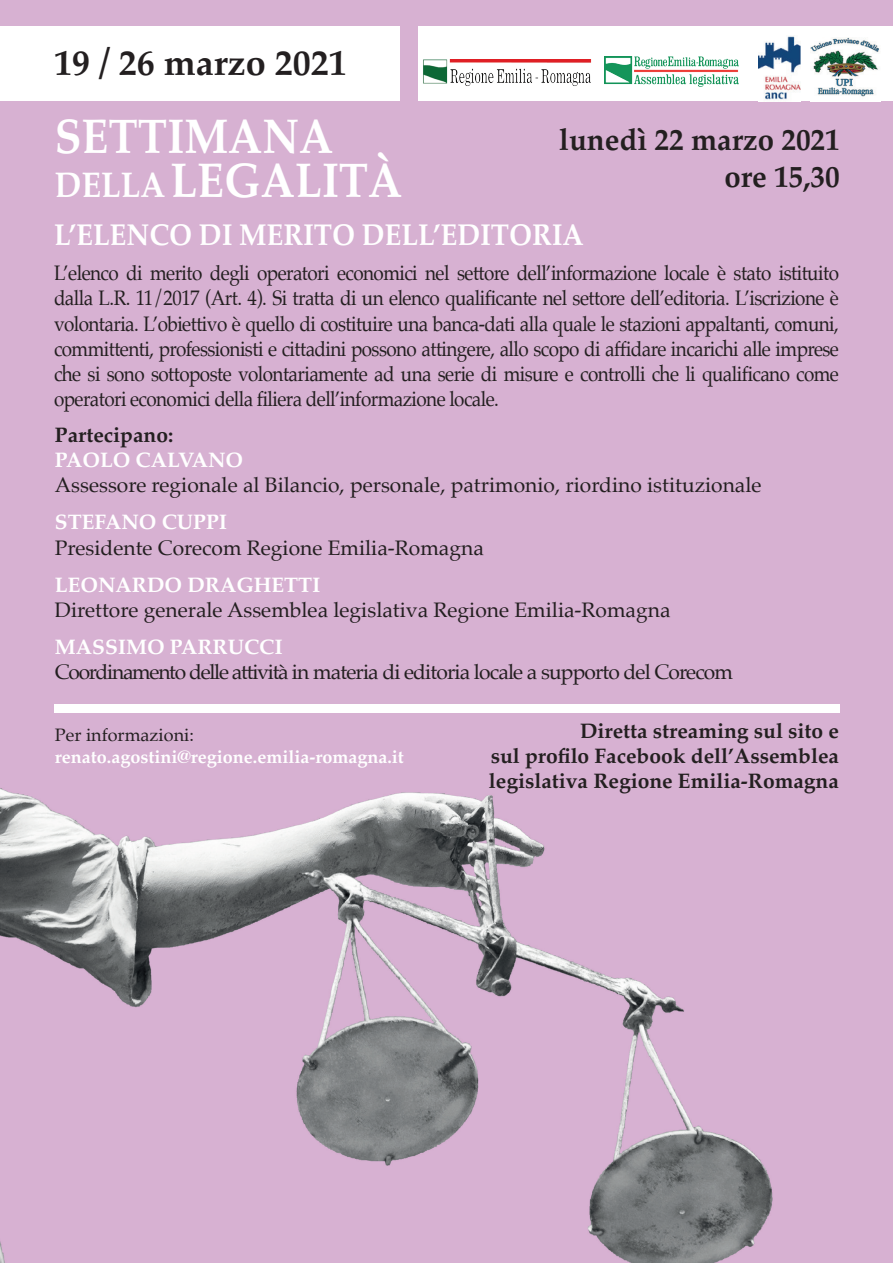
<style>
.page{position:relative;width:893px;height:1263px;background:#fff}
.page>*{position:absolute;margin:0;border:0;box-sizing:border-box;transform-origin:0 0}
.t1{font:700 48.75px "Palatino";color:#fff;scale:.9 1}
.t2{font:700 36px "Palatino";color:#231f20}
.t3{font:700 35.7px "Palatino";color:#fff;scale:.9 1}
.t4{font:700 30.45px/36.6px "Palatino";color:#231f20;text-align:right;scale:.96 1}
.t5{font:700 30.15px "Palatino";color:#fff;scale:.91 1}
.t6{font:21px/25.2px "Palatino";color:#231f20;text-align:justify;scale:.9 1}
.t7{font:21px "Palatino";color:#231f20}
.t8{font:700 21px/25.2px "Palatino";color:#231f20;text-align:justify}
.t9{font:21px "Palatino";letter-spacing:-.04em;color:#231f20}
.t10{font:700 21px "Palatino";color:#fff}
.t11{font:700 18px "Palatino";color:#fff}
.t12{font:18px "Palatino";color:#231f20}
</style>
<div class="page">
<img style="left:0;top:0;width:893px;height:1263px">
<div style="left:418px;top:27px;width:475px;height:74px;background:#fff"></div>
<img style="left:810px;top:38px;width:70px;height:59px">
<img style="left:604px;top:56px;width:134px;height:31px">
<img style="left:423px;top:60px;width:169px;height:26px">
<img style="left:758px;top:36px;width:43px;height:64px">
<div style="left:0;top:27px;width:400px;height:74px;background:#fff"></div>
<div style="left:54px;top:704px;width:786px;height:9px;background:#fff"></div>
<h2 class="t2" style="left:54px;top:32px;width:294px">19 / 26 marzo 2021</h2>
<h1 class="t1" style="left:55px;top:95px;width:311px">SETTIMANA</h1>
<h3 class="t3" style="left:55px;top:154px;width:124px">DELLA</h3>
<h3 class="t4" style="left:559px;top:121px;width:294px">lunedì 22 marzo 2021 ore 15,30</h3>
<h3 class="t5" style="left:54px;top:209px;width:584px">L’ELENCO DI MERITO DELL’EDITORIA</h3>
<h1 class="t1" style="left:171px;top:139px;width:259px">LEGALITÀ</h1>
<p class="t6" style="left:54px;top:260px;width:874px">L’elenco di merito degli operatori economici nel settore dell’informazione locale è stato istituito dalla L.R. 11/2017 (Art. 4). Si tratta di un elenco qualificante nel settore dell’editoria. L’iscrizione è volontaria. L’obiettivo è quello di costituire una banca-dati alla quale le stazioni appaltanti, comuni, committenti, professionisti e cittadini possono attingere, allo scopo di affidare incarichi alle imprese che si sono sottoposte volontariamente ad una serie di misure e controlli che li qualificano come operatori economici della filiera dell’informazione locale.</p>
<p class="t8" style="left:55px;top:422px;width:120px">Partecipano:</p>
<p class="t10" style="left:55px;top:442px;width:190px">PAOLO CALVANO</p>
<p class="t7" style="left:55px;top:468px;width:708px">Assessore regionale al Bilancio, personale, patrimonio, riordino istituzionale</p>
<p class="t10" style="left:55px;top:504px;width:174px">STEFANO CUPPI</p>
<p class="t7" style="left:55px;top:530px;width:430px">Presidente Corecom Regione Emilia-Romagna</p>
<p class="t10" style="left:55px;top:567px;width:267px">LEONARDO DRAGHETTI</p>
<p class="t7" style="left:55px;top:592px;width:617px">Direttore generale Assemblea legislativa Regione Emilia-Romagna</p>
<p class="t10" style="left:55px;top:629px;width:229px">MASSIMO PARRUCCI</p>
<p class="t9" style="left:55px;top:655px;width:680px">Coordinamento delle attività in materia di editoria locale a supporto del Corecom</p>
<p class="t12" style="left:55px;top:720px;width:140px">Per informazioni:</p>
<p class="t11" style="left:55px;top:741px;width:350px">renato.agostini@regione.emilia-romagna.it</p>
<p class="t8" style="left:489px;top:718px;width:352px;text-indent:91px">Diretta streaming sul sito e sul profilo Facebook dell’Assemblea legislativa Regione Emilia-Romagna</p>
</div>
